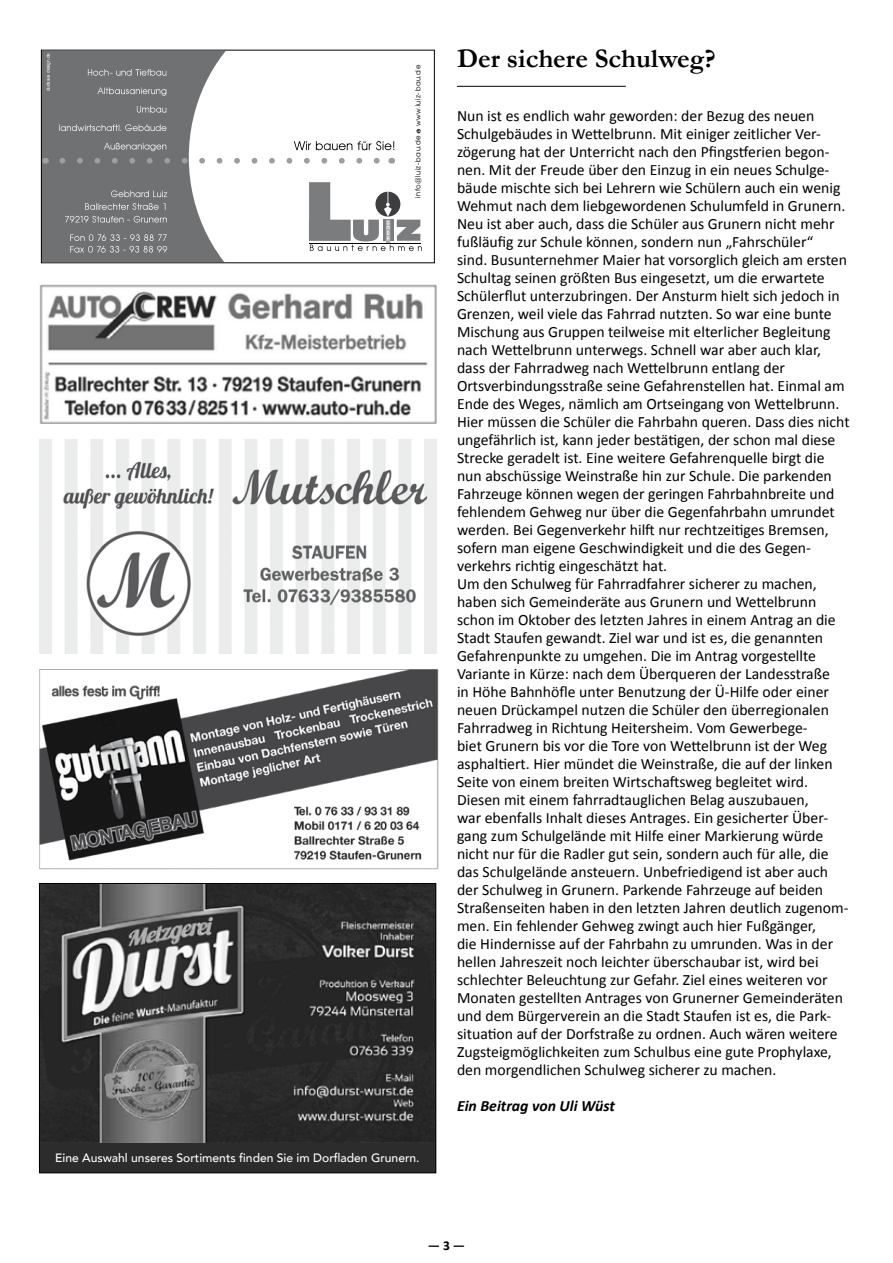
<style>
.page{position:relative;width:893px;height:1263px;background:#fff}
.page>*{position:absolute;margin:0;border:0;box-sizing:border-box;transform-origin:0 0}
.t1{font:700 27px "Garamond";color:#000}
.t2{font:15.75px/18px "Calibri";color:#000}
.t3{font:italic 700 15.75px "Calibri";color:#000}
.t4{font:700 13.5px "Calibri";color:#000}
.t5{font:500 12.15px "Avenir";color:#fff}
.t6{font:7.35px "Avant Garde Two BQ";letter-spacing:.075em;color:#000}
.t7{font:4.65px "Arial";letter-spacing:-.01em;color:#fff}
</style>
<div class="page">
<hr style="left:457px;top:86px;width:169px;height:1px;background:#000">
<div style="left:39px;top:883px;width:397px;height:290px;background:#2c2c2c"></div>
<img style="left:44px;top:885px;width:390px;height:257px">
<div style="left:39px;top:883px;width:397px;height:290px;border:1px solid #000"></div>
<img style="left:39px;top:669px;width:400px;height:200px">
<img style="left:39px;top:284px;width:397px;height:140px">
<img style="left:40px;top:440px;width:396px;height:213px">
<svg style="left:43px;top:52px;width:182px;height:209px;fill:#707172"></svg>
<svg style="left:104px;top:143px;width:62px;height:8px"></svg>
<svg style="left:59px;top:124px;width:108px;height:7px"></svg>
<svg style="left:137px;top:106px;width:29px;height:7px"></svg>
<svg style="left:97px;top:88px;width:69px;height:8px"></svg>
<svg style="left:88px;top:69px;width:78px;height:7px"></svg>
<svg style="left:70px;top:234px;width:97px;height:19px;background:#838484"></svg>
<svg style="left:65px;top:216px;width:102px;height:7px"></svg>
<svg style="left:85px;top:203px;width:80px;height:7px"></svg>
<svg style="left:111px;top:190px;width:56px;height:7px"></svg>
<svg style="left:40px;top:50px;width:1px;height:213px"></svg>
<svg style="left:391px;top:49px;width:22px;height:1px"></svg>
<svg style="left:294px;top:141px;width:100px;height:9px"></svg>
<svg style="left:62px;top:158px;width:318px;height:6px"></svg>
<svg style="left:40px;top:49px;width:351px;height:1px"></svg>
<svg style="left:41px;top:263px;width:327px;height:1px"></svg>
<div style="left:41px;top:50px;width:394px;height:213px;border:1px solid #000"></div>
<svg style="left:416px;top:129px;width:5px;height:4px"></svg>
<svg style="left:309px;top:182px;width:113px;height:69px"></svg>
<p class="t7" style="left:45px;top:91px;width:40px;rotate:-90deg">dudssus design.de</p>
<p class="t6" style="left:414px;top:198px;width:134px;rotate:-90deg">info@luiz-bau.de www.luiz-bau.de</p>
<p class="t5" style="left:55px;top:1147px;width:366px">Eine Auswahl unseres Sortiments finden Sie im Dorfladen Grunern.</p>
<h1 class="t1" style="left:457px;top:43px;width:260px">Der sichere Schulweg?</h1>
<p class="t2" style="left:457px;top:107px;width:394px">Nun ist es endlich wahr geworden: der Bezug des neuen Schulgebäudes in Wettelbrunn. Mit einiger zeitlicher Ver&shy;zögerung hat der Unterricht nach den Pfingstferien begon&shy;nen. Mit der Freude über den Einzug in ein neues Schulge&shy;bäude mischte sich bei Lehrern wie Schülern auch ein wenig Wehmut nach dem liebgewordenen Schulumfeld in Grunern.<br>Neu ist aber auch, dass die Schüler aus Grunern nicht mehr fußläufig zur Schule können, sondern nun „Fahrschüler“<br>sind. Busunternehmer Maier hat vorsorglich gleich am ersten Schultag seinen größten Bus eingesetzt, um die erwartete Schülerflut unterzubringen. Der Ansturm hielt sich jedoch in Grenzen, weil viele das Fahrrad nutzten. So war eine bunte Mischung aus Gruppen teilweise mit elterlicher Begleitung nach Wettelbrunn unterwegs. Schnell war aber auch klar, dass der Fahrradweg nach Wettelbrunn entlang der Ortsverbindungsstraße seine Gefahrenstellen hat. Einmal am Ende des Weges, nämlich am Ortseingang von Wettelbrunn.<br>Hier müssen die Schüler die Fahrbahn queren. Dass dies nicht ungefährlich ist, kann jeder bestätigen, der schon mal diese Strecke geradelt ist. Eine weitere Gefahrenquelle birgt die nun abschüssige Weinstraße hin zur Schule. Die parkenden Fahrzeuge können wegen der geringen Fahrbahnbreite und fehlendem Gehweg nur über die Gegenfahrbahn umrundet werden. Bei Gegenverkehr hilft nur rechtzeitiges Bremsen, sofern man eigene Geschwindigkeit und die des Gegen&shy;verkehrs richtig eingeschätzt hat.<br>Um den Schulweg für Fahrradfahrer sicherer zu machen, haben sich Gemeinderäte aus Grunern und Wettelbrunn schon im Oktober des letzten Jahres in einem Antrag an die Stadt Staufen gewandt. Ziel war und ist es, die genannten Gefahrenpunkte zu umgehen. Die im Antrag vorgestellte Variante in Kürze: nach dem Überqueren der Landesstraße<br>in Höhe Bahnhöfle unter Benutzung der Ü-Hilfe oder einer neuen Drückampel nutzen die Schüler den überregionalen Fahrradweg in Richtung Heitersheim. Vom Gewerbege-<br>biet Grunern bis vor die Tore von Wettelbrunn ist der Weg asphaltiert. Hier mündet die Weinstraße, die auf der linken Seite von einem breiten Wirtschaftsweg begleitet wird.<br>Diesen mit einem fahrradtauglichen Belag auszubauen,<br>war ebenfalls Inhalt dieses Antrages. Ein gesicherter Über&shy;gang zum Schulgelände mit Hilfe einer Markierung würde nicht nur für die Radler gut sein, sondern auch für alle, die das Schulgelände ansteuern. Unbefriedigend ist aber auch der Schulweg in Grunern. Parkende Fahrzeuge auf beiden Straßenseiten haben in den letzten Jahren deutlich zugenom&shy;men. Ein fehlender Gehweg zwingt auch hier Fußgänger,<br>die Hindernisse auf der Fahrbahn zu umrunden. Was in der hellen Jahreszeit noch leichter überschaubar ist, wird bei schlechter Beleuchtung zur Gefahr. Ziel eines weiteren vor Monaten gestellten Antrages von Grunerner Gemeinderäten und dem Bürgerverein an die Stadt Staufen ist es, die Park&shy;situation auf der Dorfstraße zu ordnen. Auch wären weitere Zugsteigmöglichkeiten zum Schulbus eine gute Prophylaxe, den morgendlichen Schulweg sicherer zu machen.</p>
<p class="t3" style="left:457px;top:1096px;width:159px">Ein Beitrag von Uli Wüst</p>
<p class="t4" style="left:428px;top:1237px;width:39px">— 3 —</p>
</div>
